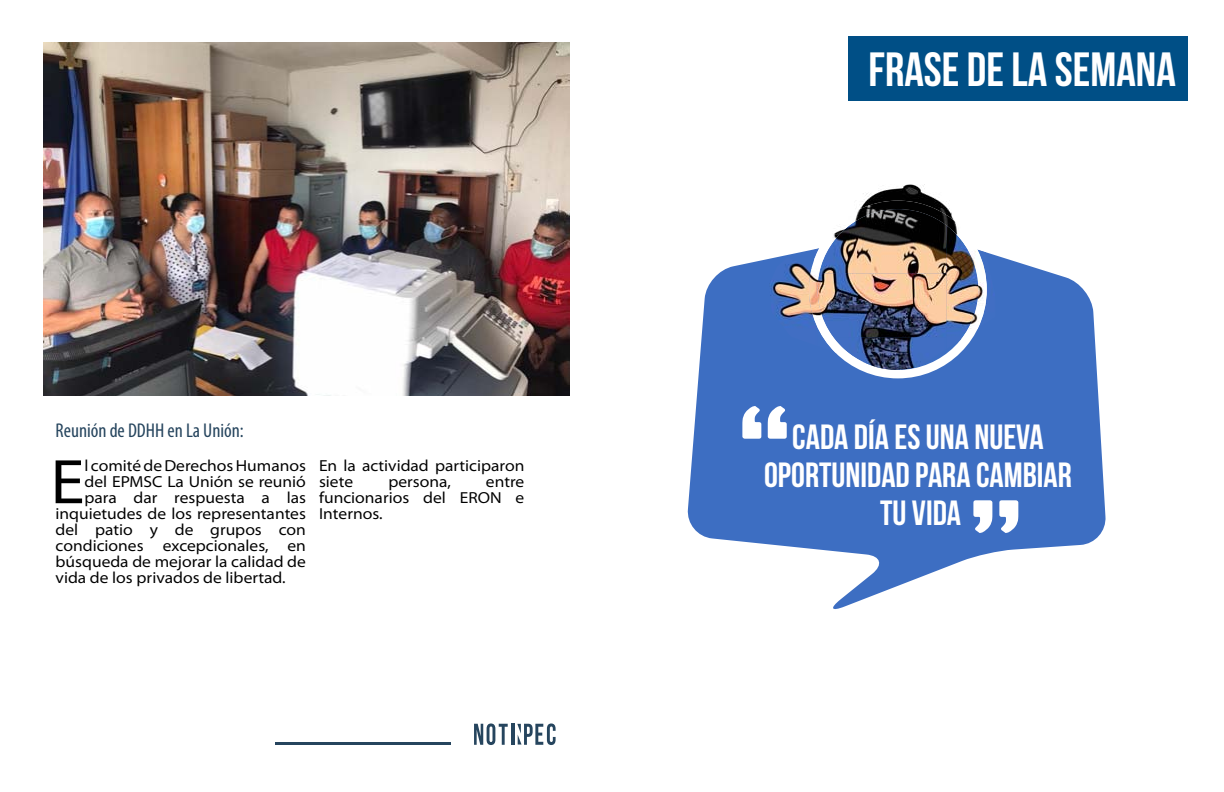
<style>
.page{position:relative;width:1224px;height:792px;background:#fff}
.page>*{position:absolute;margin:0;border:0;box-sizing:border-box;transform-origin:0 0}
.t1{font:semi-expanded 63.5px "Myriad Pro";color:#000}
.t2{font:700 48px "Bebas Neue";color:#fff}
.t3{font:700 35px/38px "Bebas Neue";color:#fff;text-align:center}
.t4{font:condensed 20px "Myriad Pro";color:#26455e}
.t5{font:semi-expanded 16px/16px "Myriad Pro";color:#000}
</style>
<div class="page">
<img style="left:44px;top:43px;width:525px;height:353px">
<hr style="left:276px;top:742px;width:175px;height:3px;background:#26455e">
<svg style="left:474px;top:723px;width:34px;height:22px"></svg>
<hr style="left:511px;top:724px;width:3px;height:21px;background:#26455e">
<svg style="left:517px;top:723px;width:39px;height:22px"></svg>
<div style="left:849px;top:36px;width:339px;height:65px;background:#004f86"></div>
<svg style="left:687px;top:255px;width:419px;height:354px;fill:#3d6ec2"></svg>
<img style="left:863px;top:184px;width:76px;height:17px">
<img style="left:769px;top:250px;width:40px;height:102px">
<img style="left:987px;top:252px;width:9px;height:77px">
<svg style="left:809px;top:340px;width:178px;height:38px"></svg>
<img style="left:845px;top:234px;width:101px;height:104px">
<img style="left:946px;top:234px;width:32px;height:115px">
<img style="left:834px;top:338px;width:112px;height:32px">
<img style="left:834px;top:201px;width:124px;height:33px">
<img style="left:809px;top:234px;width:36px;height:122px">
<img style="left:956px;top:234px;width:31px;height:106px">
<img style="left:844px;top:349px;width:46px;height:21px">
<svg style="left:742px;top:406px;width:45px;height:33px"></svg>
<svg style="left:973px;top:500px;width:45px;height:33px"></svg>
<p class="t4" style="left:56px;top:419px;width:190px">Reunión de DDHH en La Unión:</p>
<h1 class="t1" style="left:50px;top:447px;width:36px">E</h1>
<p class="t5" style="left:85px;top:458px;width:223px">l comité de Derechos Humanos</p>
<p class="t5" style="left:85px;top:474px;width:223px">del EPMSC La Unión se reunió</p>
<p class="t5" style="left:85px;top:490px;width:223px">para dar respuesta a las</p>
<p class="t5" style="left:56px;top:506px;width:252px">inquietudes de los representantes</p>
<p class="t5" style="left:56px;top:522px;width:252px">del patio y de grupos con</p>
<p class="t5" style="left:56px;top:538px;width:252px">condiciones excepcionales, en</p>
<p class="t5" style="left:56px;top:554px;width:252px">búsqueda de mejorar la calidad de</p>
<p class="t5" style="left:56px;top:570px;width:232px">vida de los privados de libertad.</p>
<p class="t5" style="left:319px;top:458px;width:207px">En la actividad participaron siete</p>
<p class="t5" style="left:319px;top:474px;width:207px;text-align:justify;text-indent:167px">entre funcionarios del ERON e Internos.</p>
<p class="t5" style="left:388px;top:474px;width:64px">persona,</p>
<h2 class="t2" style="left:869px;top:43px;width:309px">FRASE DE LA SEMANA</h2>
<h3 class="t3" style="left:764px;top:417px;width:309px">CADA DÍA ES UNA NUEVA<br>OPORTUNIDAD PARA CAMBIAR<br>TU VIDA</h3>
</div>
